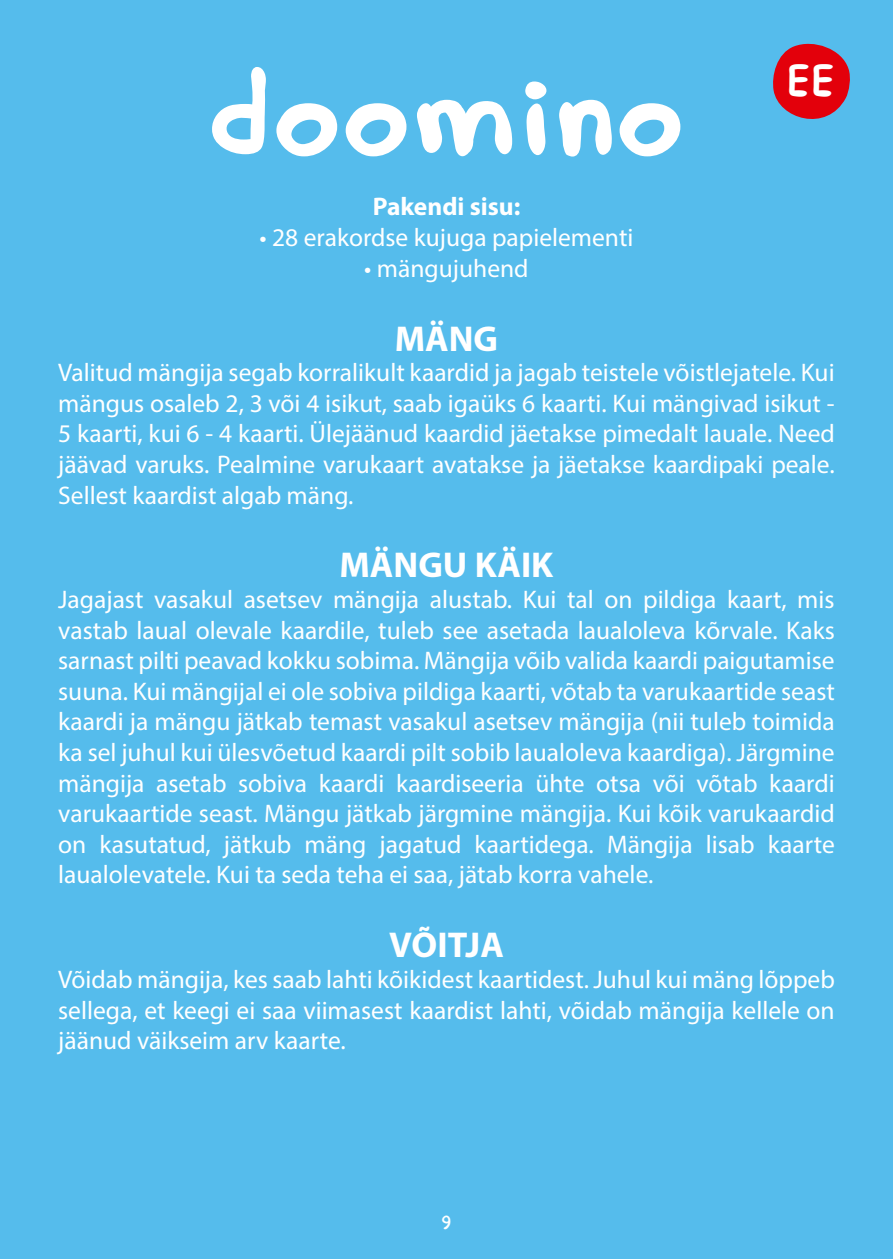
<style>
.page{position:relative;width:893px;height:1259px;background:#55bcec}
.page>*{position:absolute;margin:0;border:0;box-sizing:border-box;transform-origin:0 0}
.t1{font:700 144px "Peppa";color:#fff}
.t2{font:700 45.3px "Peppa";color:#fff}
.t3{font:700 36px "Myriad Pro";color:#fff}
.t4{font:25.5px/30.6px "Myriad Pro";color:#fff;text-align:justify}
.t5{font:700 25.5px "Myriad Pro";color:#fff}
.t6{font:700 21px "Peppa";color:#fff}
</style>
<div class="page">
<svg style="left:773px;top:43px;width:77px;height:76px"></svg>
<h1 class="t1" style="left:207px;top:17px;width:480px">doomino</h1>
<h2 class="t2" style="left:789px;top:53px;width:46px">EE</h2>
<p class="t5" style="left:373px;top:190px;width:149px">Pakendi sisu:</p>
<p class="t4" style="left:260px;top:222px;width:375px">• 28 erakordse kujuga papielementi</p>
<p class="t4" style="left:364px;top:252px;width:166px">• mängujuhend</p>
<h3 class="t3" style="left:395px;top:315px;width:105px">MÄNG</h3>
<p class="t4" style="left:58px;top:357px;width:778px">Valitud mängija segab korralikult kaardid ja jagab teistele võistlejatele. Kui mängus osaleb 2, 3 või 4 isikut, saab igaüks 6 kaarti. Kui mängivad isikut - 5 kaarti, kui 6 - 4 kaarti. Ülejäänud kaardid jäetakse pimedalt lauale. Need jäävad varuks. Pealmine varukaart avatakse ja jäetakse kaardipaki peale.<br>Sellest kaardist algab mäng.</p>
<h3 class="t3" style="left:340px;top:542px;width:215px">MÄNGU KÄIK</h3>
<p class="t4" style="left:58px;top:584px;width:778px">Jagajast vasakul asetsev mängija alustab. Kui tal on pildiga kaart, mis vastab laual olevale kaardile, tuleb see asetada laualoleva kõrvale. Kaks sarnast pilti peavad kokku sobima. Mängija võib valida kaardi paigutamise suuna. Kui mängijal ei ole sobiva pildiga kaarti, võtab ta varukaartide seast kaardi ja mängu jätkab temast vasakul asetsev mängija (nii tuleb toimida ka sel juhul kui ülesvõetud kaardi pilt sobib laualoleva kaardiga). Järgmine mängija asetab sobiva kaardi kaardiseeria ühte otsa või võtab kaardi varukaartide seast. Mängu jätkab järgmine mängija. Kui kõik varukaardid on kasutatud, jätkub mäng jagatud kaartidega. Mängija lisab kaarte laualolevatele. Kui ta seda teha ei saa, jätab korra vahele.</p>
<h3 class="t3" style="left:389px;top:921px;width:116px">VÕITJA</h3>
<p class="t4" style="left:58px;top:963px;width:778px">Võidab mängija, kes saab lahti kõikidest kaartidest. Juhul kui mäng lõppeb sellega, et keegi ei saa viimasest kaardist lahti, võidab mängija kellele on jäänud väikseim arv kaarte.</p>
<p class="t6" style="left:441px;top:1209px;width:11px">9</p>
</div>
